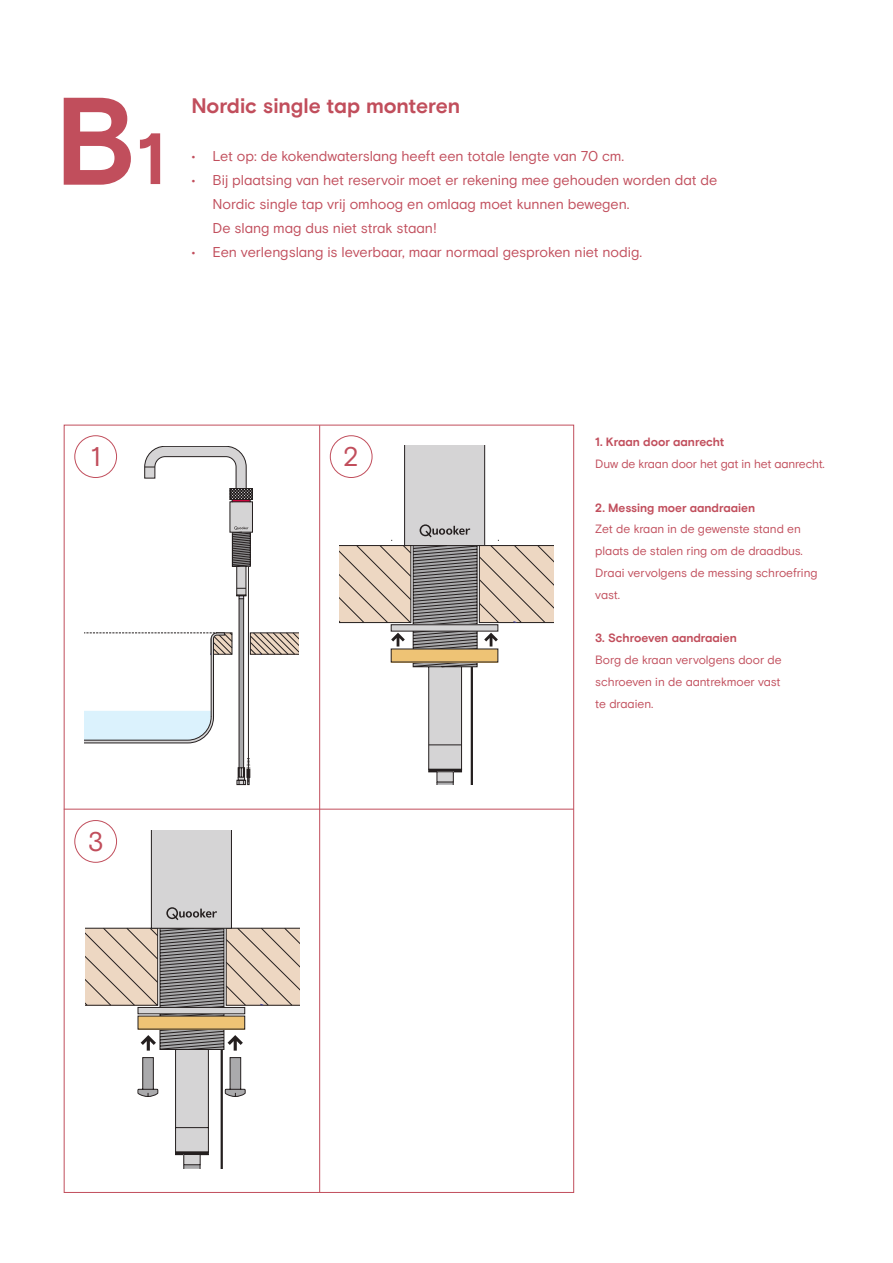
<style>
.page{position:relative;width:893px;height:1263px;background:#fff}
.page>*{position:absolute;margin:0;border:0;box-sizing:border-box;transform-origin:0 0}
.t1{font:700 124.2px "Basis Grotesque Pro";color:#c14e5c}
.t2{font:27px "Basis Grotesque Pro";color:#c14e5c}
.t3{font:700 21px "Basis Grotesque Pro";color:#c14e5c}
.t4{font:14.25px/24px "Basis Grotesque Pro";letter-spacing:-.01em;color:#c14e5c}
.t5{font:12px/21.8px "Basis Grotesque Pro";letter-spacing:-.01em;color:#c14e5c}
.t6{font:700 12px "Basis Grotesque Pro";letter-spacing:-.005em;color:#c14e5c}
.s1{font-size:72.45px}
</style>
<div class="page">
<hr style="left:319px;top:425px;width:1px;height:767px;background:#c14e5c">
<hr style="left:64px;top:809px;width:510px;height:1px;background:#c14e5c">
<div style="left:74px;top:435px;width:43px;height:43px;border:1px solid #c14e5c;border-radius:50%"></div>
<div style="left:74px;top:820px;width:43px;height:43px;border:1px solid #c14e5c;border-radius:50%"></div>
<div style="left:330px;top:435px;width:42px;height:43px;border:1px solid #c14e5c;border-radius:50%"></div>
<div style="left:239px;top:599px;width:5px;height:169px;background:#aaaaac"></div>
<hr style="left:248px;top:566px;width:1px;height:205px;background:#241f1f">
<hr style="left:239px;top:599px;width:1px;height:177px;background:#241f1f">
<hr style="left:243px;top:599px;width:1px;height:177px;background:#241f1f">
<svg style="left:144px;top:446px;width:109px;height:153px"></svg>
<svg style="left:237px;top:758px;width:14px;height:27px"></svg>
<svg style="left:250px;top:632px;width:49px;height:23px"></svg>
<svg style="left:84px;top:632px;width:148px;height:111px"></svg>
<svg style="left:339px;top:445px;width:215px;height:340px"></svg>
<svg style="left:85px;top:830px;width:215px;height:339px"></svg>
<h1 class="t1" style="left:55px;top:69px;width:112px">B<span class="s1">1</span></h1>
<h3 class="t3" style="left:191px;top:93px;width:270px">Nordic single tap monteren</h3>
<p class="t4" style="left:191px;top:144px;width:434px">• Let op: de kokendwaterslang heeft een totale lengte van 70 cm.</p>
<p class="t4" style="left:213px;top:168px;width:506px;text-indent:-21px">• Bij plaatsing van het reservoir moet er rekening mee gehouden worden dat de<br>Nordic single tap vrij omhoog en omlaag moet kunnen bewegen.<br>De slang mag dus niet strak staan!</p>
<p class="t4" style="left:191px;top:240px;width:452px">• Een verlengslang is leverbaar, maar normaal gesproken niet nodig.</p>
<h2 class="t2" style="left:91px;top:441px;width:11px">1</h2>
<h2 class="t2" style="left:88px;top:825px;width:17px">3</h2>
<h2 class="t2" style="left:343px;top:441px;width:17px">2</h2>
<p class="t6" style="left:595px;top:435px;width:130px">1. Kraan door aanrecht</p>
<p class="t5" style="left:595px;top:453px;width:231px">Duw de kraan door het gat in het aanrecht.</p>
<p class="t6" style="left:595px;top:500px;width:161px">2. Messing moer aandraaien</p>
<p class="t5" style="left:595px;top:519px;width:224px">Zet de kraan in de gewenste stand en plaats de stalen ring om de draadbus.<br>Draai vervolgens de messing schroefring vast.</p>
<p class="t6" style="left:595px;top:631px;width:143px">3. Schroeven aandraaien</p>
<p class="t5" style="left:595px;top:649px;width:188px;text-align:justify">Borg de kraan vervolgens door de schroeven in de aantrekmoer vast te draaien.</p>
</div>
